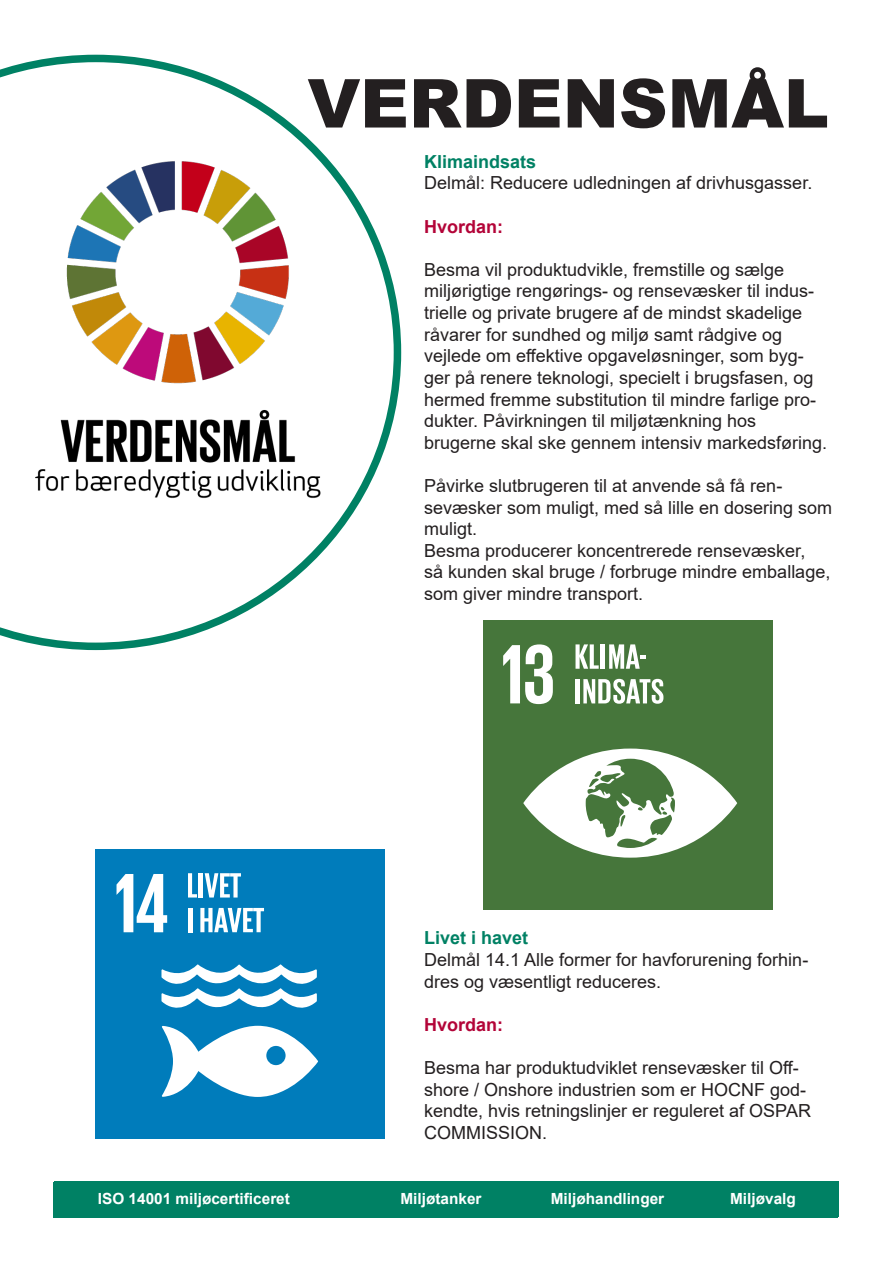
<style>
.page{position:relative;width:893px;height:1263px;background:#fff}
.page>*{position:absolute;margin:0;border:0;box-sizing:border-box;transform-origin:0 0}
.t1{font:900 67.5px "Arial";color:#231f20}
.t2{font:18px/21.6px "Arial";color:#231f20}
.t3{font:700 18px "Arial";color:#008164}
.t4{font:700 18px "Arial";color:#b30438}
.t5{font:700 15.3px "Arial";color:#fff}
</style>
<div class="page">
<div style="left:96px;top:850px;width:289px;height:289px;background:#007cbb"></div>
<svg style="left:117px;top:874px;width:50px;height:58px"></svg>
<svg style="left:162px;top:1026px;width:156px;height:71px"></svg>
<svg style="left:161px;top:964px;width:156px;height:44px"></svg>
<svg style="left:188px;top:873px;width:9px;height:24px"></svg>
<hr style="left:199px;top:873px;width:4px;height:24px;background:#fff">
<svg style="left:205px;top:873px;width:36px;height:24px"></svg>
<hr style="left:188px;top:908px;width:4px;height:24px;background:#fff">
<svg style="left:200px;top:908px;width:64px;height:24px"></svg>
<svg style="left:0;top:55px;width:401px;height:595px"></svg>
<div style="left:53px;top:1183px;width:785px;height:35px;background:#008164"></div>
<div style="left:54px;top:1181px;width:785px;height:35px;background:#008164"></div>
<img style="left:0;top:122px;width:382px;height:409px">
<div style="left:483px;top:621px;width:290px;height:289px;background:#46763b"></div>
<svg style="left:503px;top:644px;width:50px;height:60px"></svg>
<svg style="left:523px;top:748px;width:214px;height:110px"></svg>
<svg style="left:575px;top:644px;width:24px;height:25px"></svg>
<hr style="left:601px;top:644px;width:4px;height:25px;background:#fff">
<svg style="left:609px;top:644px;width:37px;height:25px"></svg>
<div style="left:575px;top:679px;width:5px;height:24px;background:#fff"></div>
<svg style="left:583px;top:679px;width:80px;height:25px"></svg>
<h1 class="t1" style="left:308px;top:54px;width:523px">VERDENSMÅL</h1>
<p class="t3" style="left:424px;top:149px;width:114px">Klimaindsats</p>
<p class="t2" style="left:424px;top:172px;width:390px">Delmål: Reducere udledningen af drivhusgasser.</p>
<p class="t4" style="left:424px;top:214px;width:81px">Hvordan:</p>
<p class="t2" style="left:424px;top:259px;width:405px">Besma vil produktudvikle, fremstille og sælge miljørigtige rengørings- og rensevæsker til indus&shy;trielle og private brugere af de mindst skadelige råvarer for sundhed og miljø samt rådgive og vejlede om effektive opgaveløsninger, som byg&shy;ger på renere teknologi, specielt i brugsfasen, og hermed fremme substitution til mindre farlige pro&shy;dukter. Påvirkningen til miljøtænkning hos brugerne skal ske gennem intensiv markedsføring.</p>
<p class="t2" style="left:424px;top:475px;width:409px">Påvirke slutbrugeren til at anvende så få ren&shy;sevæsker som muligt, med så lille en dosering som muligt.<br>Besma producerer koncentrerede rensevæsker,<br>så kunden skal bruge / forbruge mindre emballage, som giver mindre transport.</p>
<p class="t3" style="left:424px;top:925px;width:106px">Livet i havet</p>
<p class="t2" style="left:424px;top:949px;width:386px">Delmål 14.1 Alle former for havforurening forhin&shy;dres og væsentligt reduceres.</p>
<p class="t4" style="left:424px;top:1012px;width:81px">Hvordan:</p>
<p class="t2" style="left:424px;top:1057px;width:388px">Besma har produktudviklet rensevæsker til Off&shy;shore / Onshore industrien som er HOCNF god&shy;kendte, hvis retningslinjer er reguleret af OSPAR COMMISSION.</p>
<p class="t5" style="left:98px;top:1188px;width:194px">ISO 14001 miljøcertificeret</p>
<p class="t5" style="left:399px;top:1190px;width:83px">Miljøtanker</p>
<p class="t5" style="left:400px;top:1188px;width:83px">Miljøtanker</p>
<p class="t5" style="left:550px;top:1190px;width:115px">Miljøhandlinger</p>
<p class="t5" style="left:551px;top:1188px;width:115px">Miljøhandlinger</p>
<p class="t5" style="left:729px;top:1190px;width:67px">Miljøvalg</p>
<p class="t5" style="left:730px;top:1188px;width:67px">Miljøvalg</p>
<p class="t5" style="left:97px;top:1190px;width:194px">ISO 14001 miljøcertificeret</p>
</div>
